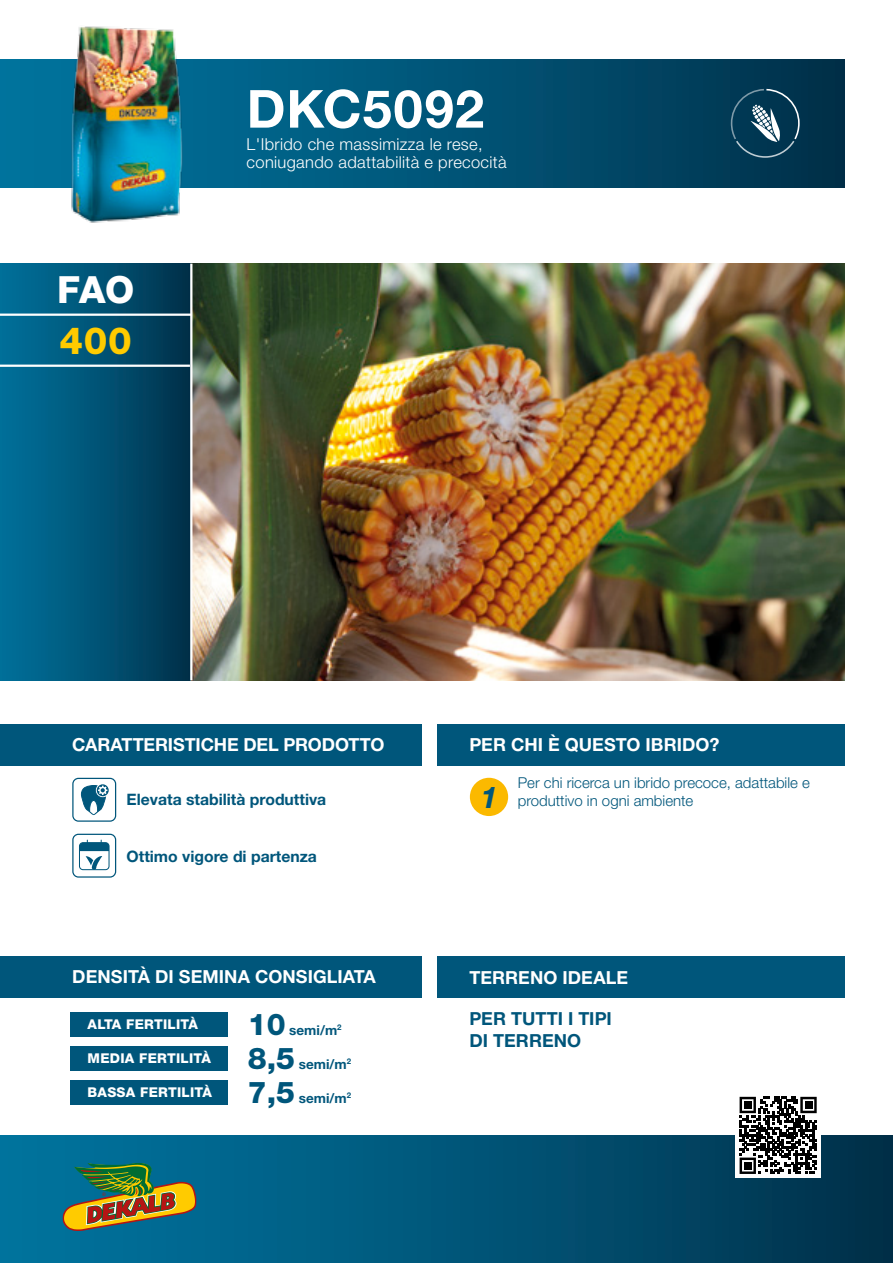
<style>
.page{position:relative;width:893px;height:1263px;background:#fff}
.page>*{position:absolute;margin:0;border:0;box-sizing:border-box;transform-origin:0 0}
.t1{font:700 52.5px "Helvetica Neue LT Std";letter-spacing:.02em;color:#fff}
.t2{font:800 37.5px "Helvetica Neue LT Std";color:#fff}
.t3{font:800 37.5px "Helvetica Neue LT Std";color:#ffcb00}
.t4{font:800 30px "Helvetica Neue LT Std";color:#00567b}
.t5{font:700 18px "Helvetica Neue LT Std";color:#fff}
.t6{font:700 18px/22.5px "Helvetica Neue LT Std";color:#00567b}
.t7{font:300 16.5px/18px "Helvetica Neue LT Std";letter-spacing:.02em;color:#fff}
.t8{font:700 15.75px "Helvetica Neue LT Std";color:#00567b}
.t9{font:300 15px/18px "Helvetica Neue LT Std";color:#00567b}
.t10{font:800 13.5px "Helvetica Neue LT Std";letter-spacing:.02em;color:#fff}
.t11{font:700 13.5px "Helvetica Neue LT Std";color:#00567b}
.s1{font-weight:700;font-style:italic;font-size:30px}
</style>
<div class="page">
<div style="left:437px;top:724px;width:408px;height:41px;background:#00567b"></div>
<div style="left:437px;top:957px;width:408px;height:41px;background:#00567b"></div>
<div style="left:0;top:724px;width:421px;height:41px;background:#00567b"></div>
<div style="left:0;top:956px;width:421px;height:42px;background:#00567b"></div>
<img style="left:192px;top:264px;width:653px;height:416px">
<div style="left:0;top:264px;width:190px;height:416px;background:linear-gradient(to right,#00739e,#01334c)"></div>
<hr style="left:0;top:365px;width:190px;height:2px;background:#fff">
<hr style="left:0;top:314px;width:191px;height:2px;background:#fff">
<svg style="left:0;top:60px;width:845px;height:127px;background:#005273"></svg>
<div style="left:0;top:1135px;width:893px;height:128px;background:linear-gradient(to right,#0077a3,#01324c)"></div>
<div style="left:470px;top:778px;width:38px;height:38px;background:#fbb900;border-radius:50%"></div>
<div style="left:70px;top:1011px;width:157px;height:25px;background:#00567b"></div>
<div style="left:70px;top:1046px;width:157px;height:24px;background:#00567b"></div>
<div style="left:70px;top:1080px;width:157px;height:24px;background:#00567b"></div>
<svg style="left:731px;top:89px;width:69px;height:69px;background:#24526a"></svg>
<img style="left:62px;top:26px;width:127px;height:197px">
<svg style="left:72px;top:778px;width:44px;height:44px"></svg>
<svg style="left:72px;top:834px;width:44px;height:44px"></svg>
<div style="left:736px;top:1093px;width:85px;height:85px;background:#fff"></div>
<svg style="left:740px;top:1097px;width:77px;height:77px"></svg>
<div style="left:744px;top:1101px;width:7px;height:7px;background:#000"></div>
<div style="left:805px;top:1101px;width:7px;height:7px;background:#000"></div>
<div style="left:744px;top:1162px;width:7px;height:7px;background:#000"></div>
<svg style="left:62px;top:1163px;width:135px;height:82px;background:#51775a"></svg>
<h2 class="t2" style="left:57px;top:267px;width:79px">FAO</h2>
<h2 class="t3" style="left:59px;top:318px;width:74px">400</h2>
<h1 class="t1" style="left:247px;top:76px;width:239px">DKC5092</h1>
<p class="t7" style="left:247px;top:135px;width:262px">L'Ibrido che massimizza le rese, coniugando adattabilità e precocità</p>
<p class="t5" style="left:72px;top:733px;width:314px">CARATTERISTICHE DEL PRODOTTO</p>
<p class="t5" style="left:469px;top:733px;width:251px">PER CHI È QUESTO IBRIDO?</p>
<p class="t8" style="left:127px;top:790px;width:201px">Elevata stabilità produttiva</p>
<p class="t8" style="left:127px;top:846px;width:192px">Ottimo vigore di partenza</p>
<p class="t5" style="left:72px;top:966px;width:305px">DENSITÀ DI SEMINA CONSIGLIATA</p>
<h3 class="t4" style="left:248px;top:1006px;width:39px">10</h3>
<p class="t11" style="left:289px;top:1022px;width:54px">semi/m<sup>2</sup></p>
<h3 class="t4" style="left:248px;top:1040px;width:49px">8,5</h3>
<p class="t11" style="left:299px;top:1056px;width:54px">semi/m<sup>2</sup></p>
<h3 class="t4" style="left:248px;top:1074px;width:49px">7,5</h3>
<p class="t11" style="left:299px;top:1090px;width:54px">semi/m<sup>2</sup></p>
<p class="t10" style="left:88px;top:1016px;width:112px">ALTA FERTILITÀ</p>
<p class="t10" style="left:88px;top:1050px;width:125px">MEDIA FERTILITÀ</p>
<p class="t10" style="left:88px;top:1084px;width:126px">BASSA FERTILITÀ</p>
<p class="t9" style="left:481px;top:774px;width:331px;text-indent:37px">Per chi ricerca un ibrido precoce, adattabile e<br><span class="s1">1</span> produttivo in ogni ambiente</p>
<p class="t5" style="left:469px;top:966px;width:160px">TERRENO IDEALE</p>
<p class="t6" style="left:469px;top:1006px;width:144px">PER TUTTI I TIPI<br>DI TERRENO</p>
</div>
